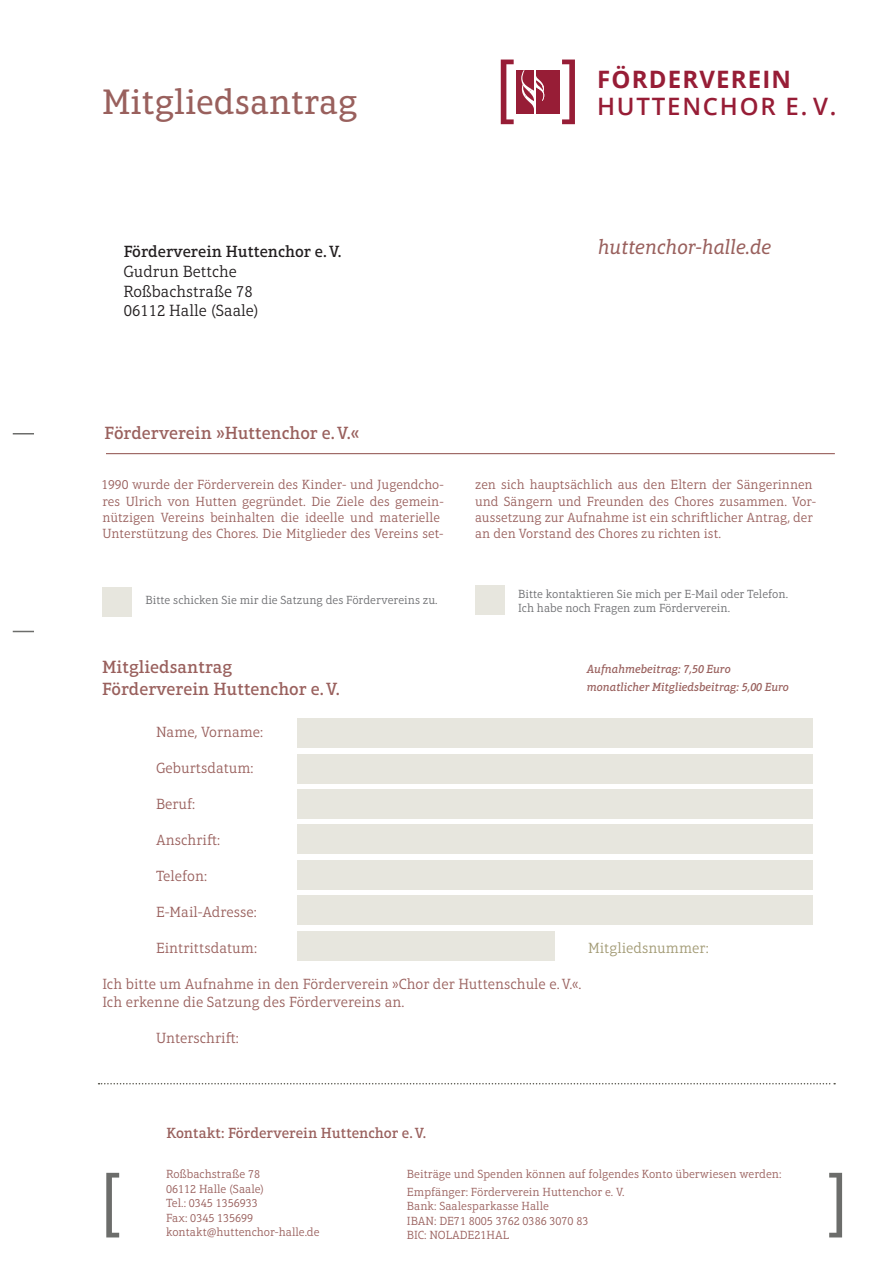
<style>
.page{position:relative;width:893px;height:1263px;background:#fff}
.page>*{position:absolute;margin:0;border:0;box-sizing:border-box;transform-origin:0 0}
.t1{font:36px "Aptifer Slab LT Pro";color:#99605d}
.t2{font:600 24px "Open Sans";letter-spacing:.075em;color:#971d36}
.t3{font:700 24px "Open Sans";letter-spacing:.05em;color:#971d36}
.t4{font:italic 21px "Aptifer Slab LT Pro";letter-spacing:-.005em;color:#99605d}
.t5{font:500 18px/21.6px "Aptifer Slab LT Pro";color:#99605d}
.t6{font:300 16.5px/19.8px "Aptifer Slab LT Pro";color:#231f20}
.t7{font:500 16.5px "Aptifer Slab LT Pro";color:#231f20}
.t8{font:300 15px/18px "Aptifer Slab LT Pro";color:#99605d}
.t9{font:500 15px "Aptifer Slab LT Pro";color:#99605d}
.t10{font:300 15px "Aptifer Slab LT Pro";color:#a19973}
.t11{font:300 13.5px/16.2px "Aptifer Slab LT Pro";color:#99605d}
.t12{font:300 12px/14.4px "Aptifer Slab LT Pro";color:#99605d}
.t13{font:300 12px/14.4px "Aptifer Slab LT Pro";color:#6c6d70}
.t14{font:italic 500 12px/18px "Aptifer Slab LT Pro";letter-spacing:-.005em;color:#99605d}
</style>
<div class="page">
<svg style="left:562px;top:60px;width:13px;height:64px"></svg>
<svg style="left:501px;top:60px;width:13px;height:64px"></svg>
<div style="left:516px;top:70px;width:44px;height:44px;background:#971d36"></div>
<hr style="left:534px;top:70px;width:2px;height:44px;background:#fff">
<svg style="left:521px;top:70px;width:23px;height:39px"></svg>
<svg style="left:829px;top:1173px;width:13px;height:64px"></svg>
<svg style="left:106px;top:1173px;width:13px;height:64px"></svg>
<svg style="left:13px;top:631px;width:21px;height:1px"></svg>
<svg style="left:13px;top:433px;width:21px;height:1px"></svg>
<div style="left:297px;top:718px;width:516px;height:30px;background:#e7e6de"></div>
<div style="left:297px;top:754px;width:516px;height:29px;background:#e7e6de"></div>
<div style="left:297px;top:789px;width:516px;height:30px;background:#e7e6de"></div>
<div style="left:297px;top:824px;width:516px;height:30px;background:#e7e6de"></div>
<div style="left:297px;top:860px;width:516px;height:30px;background:#e7e6de"></div>
<div style="left:297px;top:895px;width:516px;height:30px;background:#e7e6de"></div>
<div style="left:297px;top:931px;width:258px;height:30px;background:#e7e6de"></div>
<hr style="left:106px;top:453px;width:729px;height:1px;background:#99605d">
<svg style="left:99px;top:1083px;width:736px;height:1px"></svg>
<div style="left:102px;top:587px;width:30px;height:29px;background:#e7e6de"></div>
<div style="left:475px;top:585px;width:29px;height:30px;background:#e7e6de"></div>
<h1 class="t1" style="left:102px;top:81px;width:257px">Mitgliedsantrag</h1>
<p class="t7" style="left:124px;top:242px;width:219px">Förderverein Huttenchor e. V.</p>
<p class="t6" style="left:123px;top:261px;width:137px">Gudrun Bettche<br>Roßbachstraße 78<br>06112 Halle (Saale)</p>
<h3 class="t5" style="left:105px;top:422px;width:256px">Förderverein »Huttenchor e. V.«</h3>
<h2 class="t3" style="left:597px;top:63px;width:195px">FÖRDERVEREIN</h2>
<h2 class="t2" style="left:597px;top:90px;width:241px">HUTTENCHOR E. V.</h2>
<h3 class="t4" style="left:598px;top:235px;width:175px">huttenchor-halle.de</h3>
<p class="t11" style="left:101px;top:477px;width:344px">1990 wurde der Förderverein des Kinder- und Jugendcho&shy;res Ulrich von Hutten gegründet. Die Ziele des gemein&shy;nützigen Vereins beinhalten die ideelle und materielle Unterstützung des Chores. Die Mitglieder des Vereins set-</p>
<p class="t11" style="left:475px;top:477px;width:343px">zen sich hauptsächlich aus den Eltern der Sängerinnen und Sängern und Freunden des Chores zusammen. Vor&shy;aussetzung zur Aufnahme ist ein schriftlicher Antrag, der an den Vorstand des Chores zu richten ist.</p>
<p class="t13" style="left:146px;top:593px;width:294px">Bitte schicken Sie mir die Satzung des Fördervereins zu.</p>
<p class="t13" style="left:518px;top:586px;width:271px">Bitte kontaktieren Sie mich per E-Mail oder Telefon.<br>Ich habe noch Fragen zum Förderverein.</p>
<h3 class="t5" style="left:102px;top:656px;width:239px">Mitgliedsantrag<br>Förderverein Huttenchor e. V.</h3>
<p class="t8" style="left:156px;top:723px;width:109px">Name, Vorname:</p>
<p class="t8" style="left:156px;top:759px;width:99px">Geburtsdatum:</p>
<p class="t8" style="left:156px;top:795px;width:41px">Beruf:</p>
<p class="t8" style="left:156px;top:831px;width:66px">Anschrift:</p>
<p class="t8" style="left:156px;top:867px;width:52px">Telefon:</p>
<p class="t8" style="left:156px;top:903px;width:102px">E-Mail-Adresse:</p>
<p class="t8" style="left:156px;top:939px;width:102px">Eintrittsdatum:</p>
<p class="t10" style="left:588px;top:939px;width:122px">Mitgliedsnummer:</p>
<p class="t8" style="left:102px;top:975px;width:481px">Ich bitte um Aufnahme in den Förderverein »Chor der Huttenschule e. V.«.<br>Ich erkenne die Satzung des Fördervereins an.</p>
<p class="t8" style="left:156px;top:1029px;width:84px">Unterschrift:</p>
<p class="t14" style="left:587px;top:660px;width:204px">Aufnahmebeitrag: 7,50 Euro monatlicher Mitgliedsbeitrag: 5,00 Euro</p>
<p class="t9" style="left:167px;top:1124px;width:261px">Kontakt: Förderverein Huttenchor e. V.</p>
<p class="t12" style="left:166px;top:1167px;width:155px">Roßbachstraße 78<br>06112 Halle (Saale)<br>Tel.: 0345 1356933<br>Fax: 0345 135699 kontakt@huttenchor-halle.de</p>
<p class="t12" style="left:407px;top:1165px;width:376px;line-height:17.4px">Beiträge und Spenden können auf folgendes Konto überwiesen werden:<br>Empfänger: Förderverein Huttenchor e. V.</p>
<p class="t12" style="left:407px;top:1199px;width:183px">Bank: Saalesparkasse Halle<br>IBAN: DE71 8005 3762 0386 3070 83<br>BIC: NOLADE21HAL</p>
</div>
